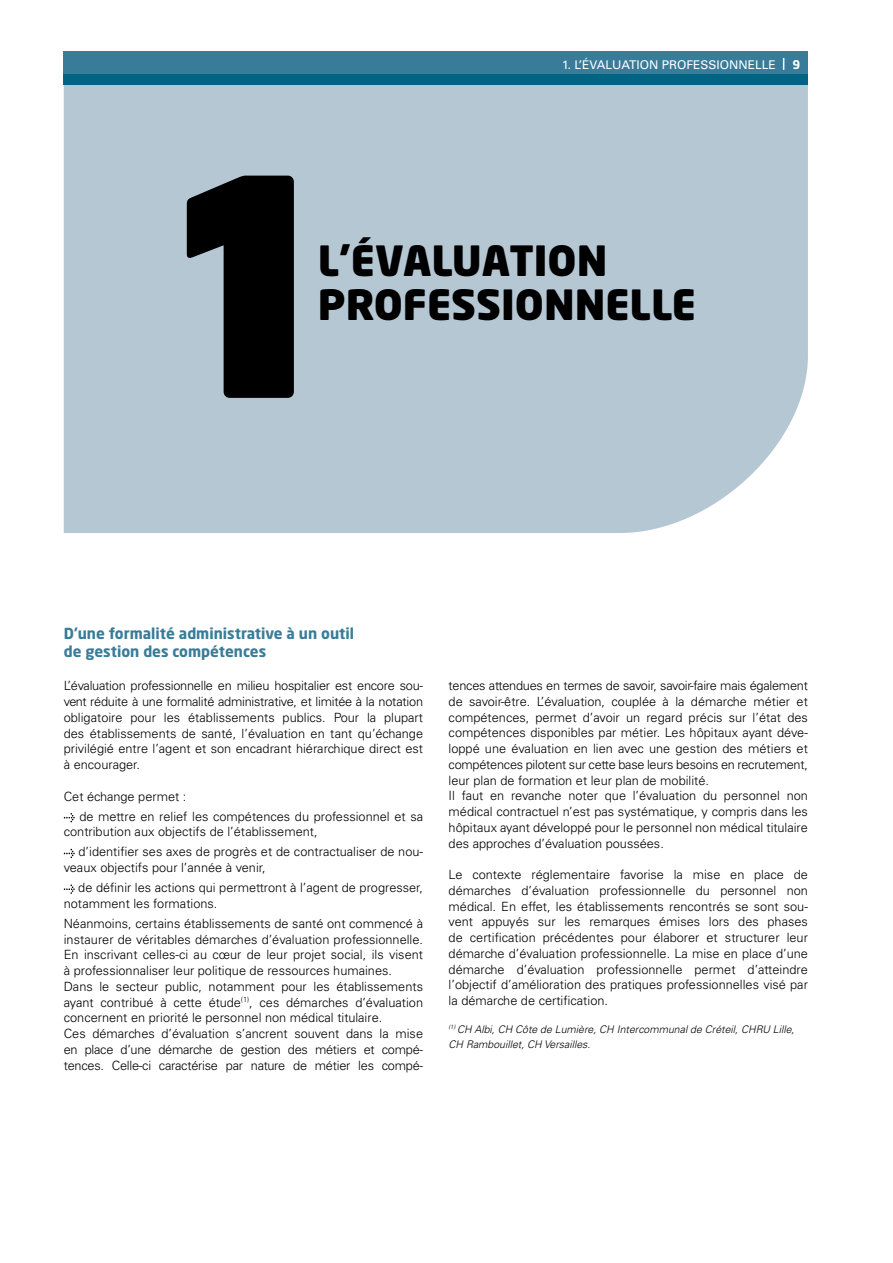
<style>
.page{position:relative;width:893px;height:1263px;background:#fff}
.page>*{position:absolute;margin:0;border:0;box-sizing:border-box;transform-origin:0 0}
.t1{font:900 299.1px "Neo Sans";color:#000}
.t2{font:900 41.25px/44px "Neo Sans";color:#000}
.t3{font:700 15px/18px "Neo Sans";color:#387c99}
.t4{font:300 12.75px/15.8px "Univers";color:#000}
.t5{font:12px "Univers LT";color:#fff}
.t6{font:700 12px "Neo Sans";color:#fff}
.t7{font:italic 300 10.5px/15.8px "Univers";color:#000}
</style>
<div class="page">
<div style="left:64px;top:85px;width:744px;height:448px;background:#b6c7d4"></div>
<div style="left:64px;top:51px;width:744px;height:24px;background:#387c99"></div>
<div style="left:64px;top:74px;width:744px;height:11px;background:#006482"></div>
<svg style="left:64px;top:813px;width:11px;height:9px"></svg>
<svg style="left:64px;top:849px;width:11px;height:9px"></svg>
<svg style="left:64px;top:884px;width:11px;height:10px"></svg>
<svg style="left:783px;top:58px;width:1px;height:12px"></svg>
<p class="t5" style="left:562px;top:59px;width:215px">1. L’ÉVALUATION PROFESSIONNELLE</p>
<p class="t6" style="left:792px;top:59px;width:9px">9</p>
<p class="t5" style="left:687px;top:59px;width:94px">INTRODUCTION</p>
<h1 class="t1" style="left:156px;top:149px;width:202px">1</h1>
<h2 class="t2" style="left:318px;top:242px;width:380px">L’ÉVALUATION<br>PROFESSIONNELLE</h2>
<p class="t3" style="left:64px;top:625px;width:292px">D’une formalité administrative à un outil de gestion des compétences</p>
<p class="t4" style="left:64px;top:679px;width:361px;text-align:justify">L’évaluation professionnelle en milieu hospitalier est encore sou&shy;vent réduite à une formalité administrative, et limitée à la notation obligatoire pour les établissements publics. Pour la plupart des établissements de santé, l’évaluation en tant qu’échange privilégié entre l’agent et son encadrant hiérarchique direct est à encourager.</p>
<p class="t4" style="left:79px;top:787px;width:345px;line-height:20px;text-indent:-16px">Cet échange permet :<br>de mettre en relief les compétences du professionnel et sa</p>
<p class="t4" style="left:79px;top:823px;width:346px;line-height:20px;text-indent:-15px">contribution aux objectifs de l’établissement,<br>d’identifier ses axes de progrès et de contractualiser de nou-</p>
<p class="t4" style="left:78px;top:859px;width:346px;line-height:20px;text-indent:-15px">veaux objectifs pour l’année à venir,<br>de définir les actions qui permettront à l’agent de progresser,</p>
<p class="t4" style="left:64px;top:894px;width:361px;line-height:20px">notamment les formations.<br>Néanmoins, certains établissements de santé ont commencé à</p>
<p class="t4" style="left:64px;top:932px;width:361px">instaurer de véritables démarches d’évaluation professionnelle.<br>En inscrivant celles-ci au cœur de leur projet social, ils visent à professionnaliser leur politique de ressources humaines.<br>Dans le secteur public, notamment pour les établissements ayant contribué à cette étude<sup>(1)</sup>, ces démarches d’évaluation concernent en priorité le personnel non médical titulaire.<br>Ces démarches d’évaluation s’ancrent souvent dans la mise en place d’une démarche de gestion des métiers et compé&shy;tences. Celle-ci caractérise par nature de métier les compé-</p>
<p class="t4" style="left:449px;top:679px;width:361px">tences attendues en termes de savoir, savoir-faire mais également de savoir-être. L’évaluation, couplée à la démarche métier et compétences, permet d’avoir un regard précis sur l’état des compétences disponibles par métier. Les hôpitaux ayant déve&shy;loppé une évaluation en lien avec une gestion des métiers et compétences pilotent sur cette base leurs besoins en recrutement, leur plan de formation et leur plan de mobilité.<br>Il faut en revanche noter que l’évaluation du personnel non médical contractuel n’est pas systématique, y compris dans les hôpitaux ayant développé pour le personnel non médical titulaire des approches d’évaluation poussées.</p>
<p class="t4" style="left:449px;top:868px;width:361px;text-align:justify">Le contexte réglementaire favorise la mise en place de démarches d’évaluation professionnelle du personnel non médical. En effet, les établissements rencontrés se sont sou&shy;vent appuyés sur les remarques émises lors des phases de certification précédentes pour élaborer et structurer leur démarche d’évaluation professionnelle. La mise en place d’une démarche d’évaluation professionnelle permet d’atteindre l’objectif d’amélioration des pratiqu es professionnelles visé par la démarche de certification.</p>
<p class="t7" style="left:449px;top:1022px;width:347px"><sup>(1)</sup> CH Albi, CH Côte de Lumière, CH Intercommunal de Créteil, CHRU Lille,<br>CH Rambouillet, CH Versailles.</p>
</div>
